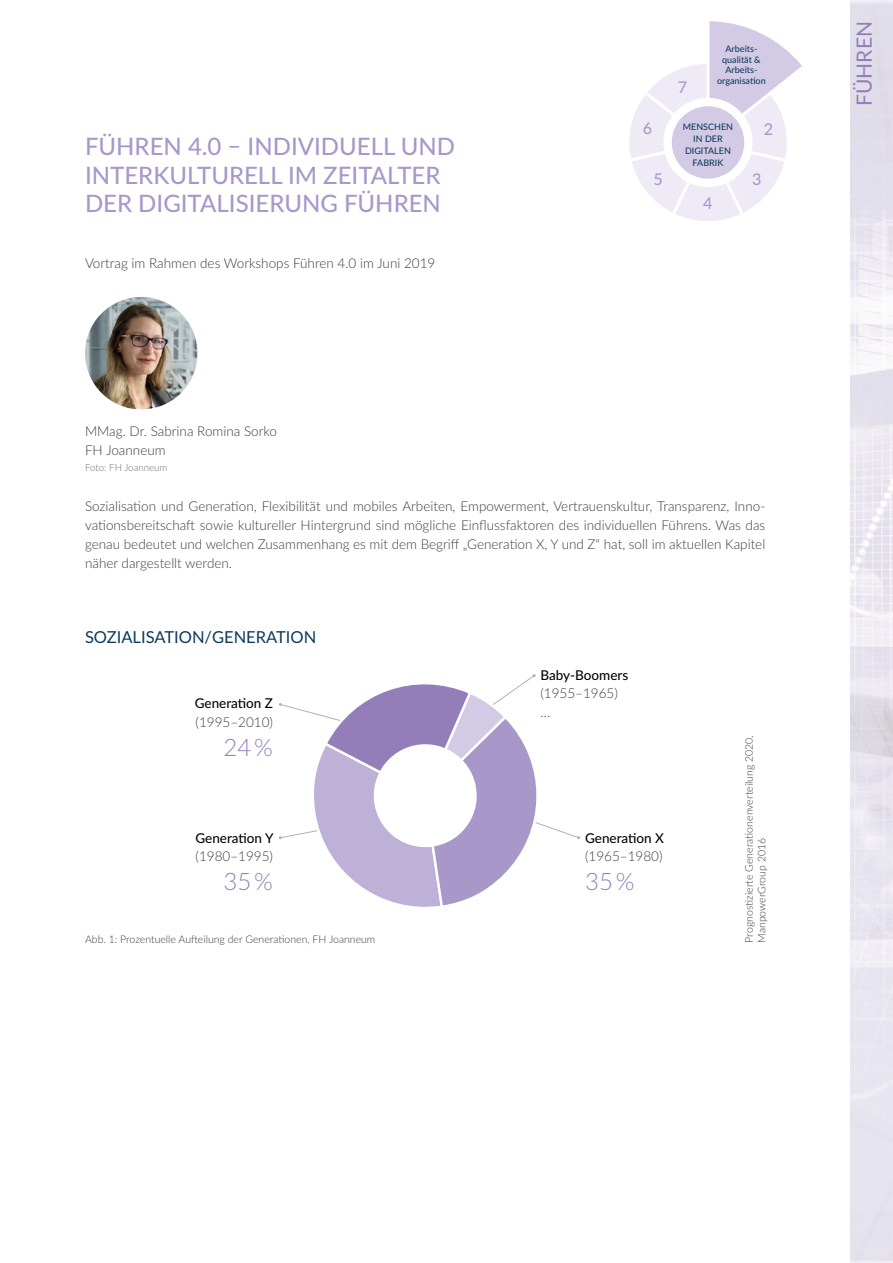
<style>
.page{position:relative;width:893px;height:1263px;background:#fff}
.page>*{position:absolute;margin:0;border:0;box-sizing:border-box;transform-origin:0 0}
.t1{font:500 24px/28.5px "Lato";color:#a897c9}
.t2{font:300 24px "Lato";color:#947eb9}
.t3{font:21px "Lato";color:#947eb9}
.t4{font:16.5px "Lato";color:#0e3a5a}
.t5{font:500 16.05px "Lato";color:#a897c9}
.t6{font:300 13.5px/18.8px "Lato";color:#3c3c3b}
.t7{font:500 13.5px "Lato";color:#000}
.t8{font:300 10.5px/12.6px "Lato";color:#3c3c3b}
.t9{font:300 9.75px "Lato";color:#706f6f}
.t10{font:500 9px/10.5px "Lato";color:#0e3a5a;text-align:center}
</style>
<div class="page">
<img style="left:850px;top:0;width:43px;height:1263px">
<svg style="left:279px;top:674px;width:301px;height:233px"></svg>
<svg style="left:629px;top:21px;width:173px;height:200px"></svg>
<div style="left:663px;top:98px;width:90px;height:89px;background:#fff;border-radius:50%"></div>
<div style="left:672px;top:106px;width:72px;height:73px;background:#d3cbe6;border-radius:50%"></div>
<img style="left:85px;top:297px;width:113px;height:112px;border-radius:56px">
<h1 class="t1" style="left:85px;top:131px;width:367px">FÜH REN 4.0 – INDIVIDUELL UND<br>INTERKULTURELL IM ZEITALTER<br>DER DIGITALISIERUNG FÜH REN</h1>
<p class="t6" style="left:85px;top:253px;width:352px">Vortrag im Rahmen des Workshops Führen 4.0 im Juni 2019</p>
<p class="t6" style="left:85px;top:422px;width:193px">MMag. Dr. Sabrina Romina Sorko<br>FH Joanneum</p>
<p class="t9" style="left:85px;top:461px;width:84px">Foto: FH Joanneum</p>
<p class="t5" style="left:643px;top:117px;width:11px">6</p>
<p class="t5" style="left:653px;top:168px;width:11px">5</p>
<p class="t10" style="left:717px;top:43px;width:50px">ARBEITS-<br>QUALITÄT &amp;<br>ARBEITS-<br>ORGANISATION</p>
<p class="t10" style="left:683px;top:121px;width:52px;line-height:12px">MENSCHEN<br>IN DER<br>DIGITALEN<br>FABRIK</p>
<p class="t5" style="left:764px;top:117px;width:11px">2</p>
<p class="t5" style="left:752px;top:168px;width:11px">3</p>
<p class="t5" style="left:703px;top:192px;width:11px">4</p>
<p class="t5" style="left:678px;top:76px;width:11px">7</p>
<p class="t6" style="left:85px;top:497px;width:682px;text-align:justify">Sozialisation und Generation, Flexibilität und mobiles Arbeiten, Empowerment, Vertrauenskultur, Transparenz, Inno&shy;vationsbereitschaft sowie kultureller Hintergrund sind mögliche Einflussfaktoren des individuellen Führens. Was das genau bedeutet und welchen Zusammenhang es mit dem Begriff „Generation X, Y und Z“ hat, soll im aktuellen Kapitel näher dargestellt werden.</p>
<p class="t4" style="left:85px;top:625px;width:233px">SOZIALISATION/GENERATION</p>
<p class="t7" style="left:195px;top:693px;width:79px">GENERATION Z</p>
<p class="t6" style="left:196px;top:712px;width:79px">(1995–2010)</p>
<h1 class="t2" style="left:223px;top:730px;width:51px">24 %</h1>
<p class="t7" style="left:195px;top:828px;width:80px">GENERATION Y</p>
<p class="t6" style="left:196px;top:846px;width:79px">(1980–1995)</p>
<h1 class="t2" style="left:223px;top:865px;width:51px">35 %</h1>
<p class="t8" style="left:85px;top:932px;width:292px">Abb. 1: Prozentuelle Aufteilung der Generationen, FH Joanneum</p>
<p class="t7" style="left:540px;top:665px;width:89px">BABY-BOOMERS</p>
<p class="t6" style="left:540px;top:684px;width:79px">(1955–1965) …</p>
<p class="t7" style="left:585px;top:828px;width:80px">GENERATION X</p>
<p class="t6" style="left:585px;top:846px;width:79px">(1965–1980)</p>
<h1 class="t2" style="left:585px;top:865px;width:51px">35 %</h1>
<p class="t8" style="left:742px;top:943px;width:209px;rotate:-90deg">Prognostizierte Generationenverteilung 2020,<br>ManpowerGroup 2016</p>
<h2 class="t3" style="left:849px;top:106px;width:86px;rotate:-90deg">FÜH REN</h2>
</div>
